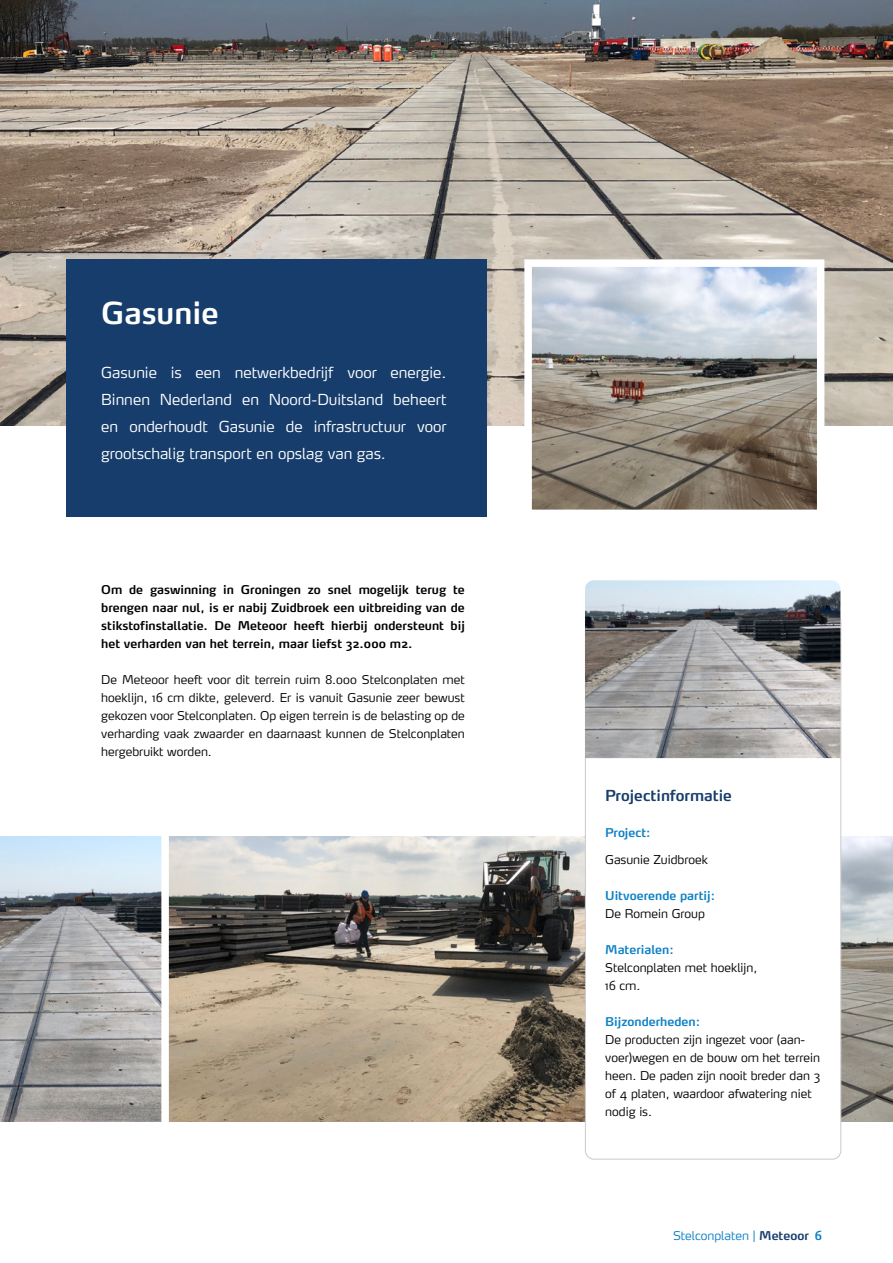
<style>
.page{position:relative;width:893px;height:1263px;background:#fff}
.page>*{position:absolute;margin:0;border:0;box-sizing:border-box;transform-origin:0 0}
.t1{font:600 30px "Max";color:#fff}
.t2{font:300 15px/27px "Max";color:#fff;text-align:justify}
.t3{font:600 15px "Max";color:#173d6c}
.t4{font:300 12px/18px "Max";color:#000}
.t5{font:600 12px/18px "Max";color:#000;text-align:justify}
.t6{font:600 12px "Max";color:#0e81c5}
.t7{font:300 12px "Max";color:#0e81c5}
.s1{font-weight:600;color:#173d6c}
.s2{font-weight:600}
</style>
<div class="page">
<img style="left:169px;top:837px;width:416px;height:284px">
<img style="left:0;top:0;width:893px;height:425px">
<div style="left:67px;top:259px;width:420px;height:258px;background:#173d6c"></div>
<img style="left:0;top:837px;width:161px;height:284px">
<img style="left:841px;top:837px;width:52px;height:284px">
<img style="left:533px;top:268px;width:282px;height:240px">
<div style="left:524px;top:259px;width:300px;height:258px;border:8px solid #fff"></div>
<img style="left:585px;top:580px;width:255px;height:178px">
<h1 class="t1" style="left:101px;top:294px;width:119px">Gasunie</h1>
<p class="t2" style="left:101px;top:359px;width:347px">Gasunie is een netwerkbedrijf voor energie.<br>Binnen Nederland en Noord-Duitsland beheert en onderhoudt Gasunie de infrastructuur voor grootschalig transport en opslag van gas.</p>
<p class="t5" style="left:101px;top:581px;width:365px">Om de gaswinning in Groningen zo snel mogelijk terug te brengen naar nul, is er nabij Zuidbroek een uitbreiding van de stikstofinstallatie. De Meteoor heeft hierbij ondersteunt bij het verharden van het terrein, maar liefst 32.000 m2.</p>
<p class="t4" style="left:101px;top:671px;width:365px;text-align:justify">De Meteoor heeft voor dit terrein ruim 8.000 Stelconplaten met hoeklijn, 16 cm dikte, geleverd. Er is vanuit Gasunie zeer bewust gekozen voor Stelconplaten. Op eigen terrein is de belasting op de verharding vaak zwaarder en daarnaast kunnen de Stelconplaten hergebruikt worden.</p>
<p class="t3" style="left:605px;top:786px;width:128px">Projectinformatie</p>
<p class="t6" style="left:605px;top:825px;width:47px">Project:</p>
<p class="t4" style="left:605px;top:851px;width:104px">Gasunie Zuidbroek</p>
<p class="t6" style="left:605px;top:888px;width:111px">Uitvoerende partij:</p>
<p class="t4" style="left:605px;top:905px;width:101px">De Romein Group</p>
<p class="t6" style="left:605px;top:942px;width:70px">Materialen:</p>
<p class="t4" style="left:605px;top:959px;width:154px">Stelconplaten met hoeklijn,<br>16 cm.</p>
<p class="t6" style="left:605px;top:1014px;width:96px">Bijzonderheden:</p>
<p class="t4" style="left:605px;top:1031px;width:216px">De producten zijn ingezet voor (aan&shy;voer)wegen en de bouw om het terrein heen. De paden zijn nooit breder dan 3 of 4 platen, waardoor afwatering niet nodig is.</p>
<p class="t7" style="left:673px;top:1228px;width:151px">Stelconplaten | <span class="s1">Meteoor</span> <span class="s2">6</span></p>
</div>
